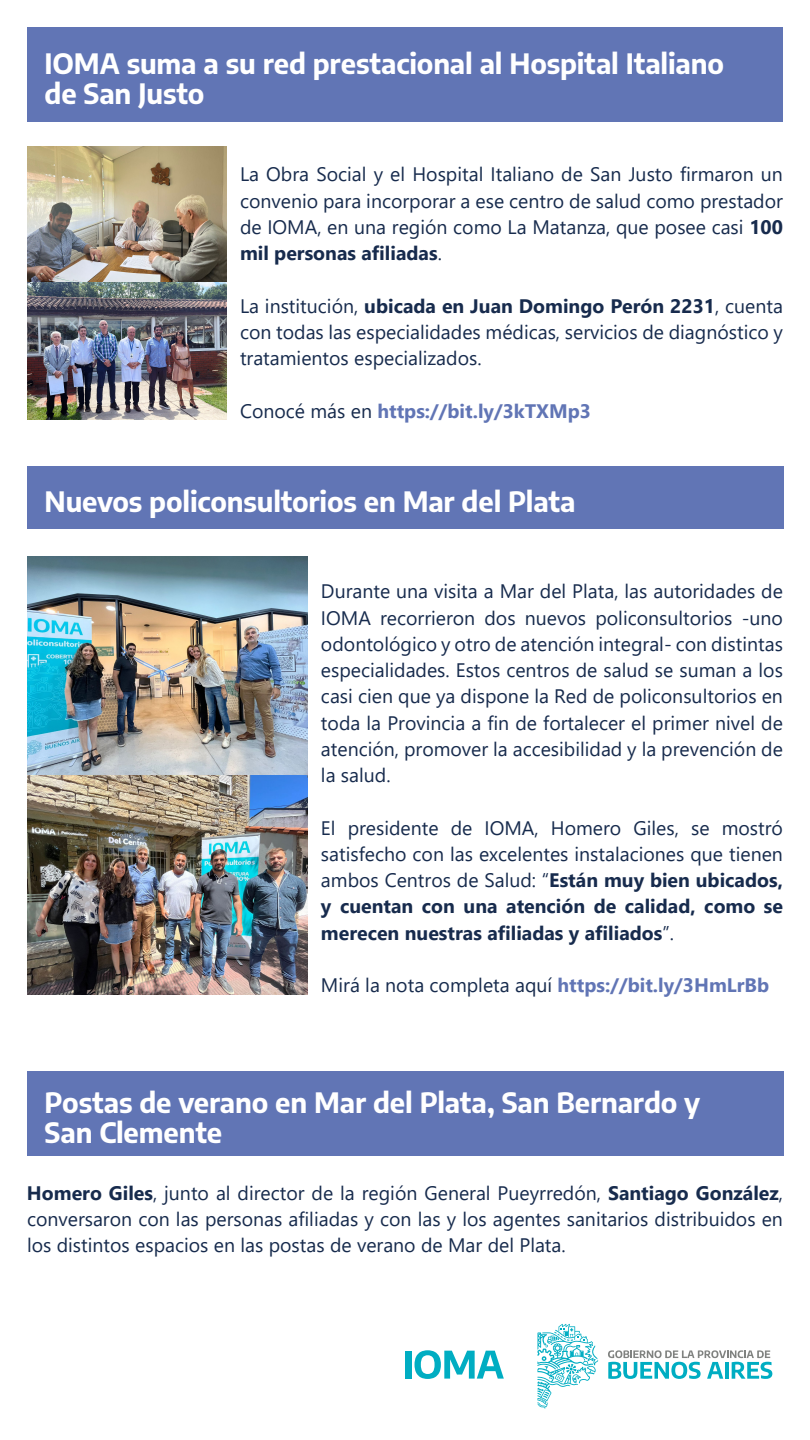
<style>
.page{position:relative;width:810px;height:1440px;background:#fff}
.page>*{position:absolute;margin:0;border:0;box-sizing:border-box;transform-origin:0 0}
.t1{font:700 27.53px/30.6px "Encode Sans";letter-spacing:-.005em;color:#fff}
.t2{font:19.5px/26.2px "Segoe UI";color:#172b4d;text-align:justify}
.t3{font:700 19.5px "Segoe UI";color:#6175b5}
.s1{font-weight:700}
.s2{font-weight:400;color:#172b4d}
.s3{font-weight:700;color:#6175b5}
</style>
<div class="page">
<div style="left:405px;top:1351px;width:6px;height:28px;background:#00adc2"></div>
<svg style="left:415px;top:1350px;width:89px;height:29px"></svg>
<svg style="left:537px;top:1324px;width:61px;height:85px"></svg>
<svg style="left:608px;top:1350px;width:164px;height:29px"></svg>
<div style="left:27px;top:28px;width:756px;height:94px;background:#6175b5"></div>
<div style="left:27px;top:466px;width:756px;height:63px;background:#6175b5"></div>
<div style="left:27px;top:1071px;width:756px;height:85px;background:#6175b5"></div>
<img style="left:27px;top:146px;width:200px;height:273px">
<img style="left:27px;top:557px;width:281px;height:438px">
<p class="t1" style="left:45px;top:46px;width:681px">IOMA suma a su red prestacional al Hospital Italiano de San Justo</p>
<p class="t2" style="left:240px;top:160px;width:544px">La Obra Social y el Hospital Italiano de San Justo firmaron un convenio para incorporar a ese centro de salud como prestador de IOMA, en una región como La Matanza, que posee casi <span class="s1">100 mil personas afiliadas</span>.</p>
<p class="t2" style="left:240px;top:291px;width:545px">La institución, <span class="s1">ubicada en Juan Domingo Perón 2231</span>, cuenta con todas las especialidades médicas, servicios de diagnóstico y tratamientos especializados.</p>
<p class="t3" style="left:240px;top:392px;width:352px"><span class="s2">Conocé más en</span> https://bit.ly/3kTXMp3</p>
<p class="t1" style="left:45px;top:484px;width:532px">Nuevos policonsultorios en Mar del Plata</p>
<p class="t2" style="left:321px;top:577px;width:464px">Durante una visita a Mar del Plata, las autoridades de IOMA recorrieron dos nuevos policonsultorios -uno odontológico y otro de atención integral- con distintas especialidades. Estos centros de salud se suman a los casi cien que ya dispone la Red de policonsultorios en toda la Provincia a fin de fortalecer el primer nivel de atención, promover la accesibilidad y la prevención de la salud.</p>
<p class="t2" style="left:321px;top:813px;width:464px">El presidente de IOMA, Homero Giles, se mostró satisfecho con las excelentes instalaciones que tienen ambos Centros de Salud: “<span class="s1">Están muy bien ubicados, y cuentan con una atención de calidad, como se merecen nuestras afiliadas y afiliados</span>”.</p>
<p class="t2" style="left:321px;top:970px;width:450px">Mirá la nota completa aquí <span class="s3">https://bit.ly/3HmLrBb</span></p>
<p class="t1" style="left:45px;top:1085px;width:657px">Postas de verano en Mar del Plata, San Bernardo y<br>San Clemente</p>
<p class="t2" style="left:27px;top:1178px;width:758px"><span class="s1">Homero Giles</span>, junto al director de la región General Pueyrredón, <span class="s1">Santiago González</span>, conversaron con las personas afiliadas y con las y los agentes sanitarios distribuidos en los distintos espacios en las postas de verano de Mar del Plata.</p>
</div>
